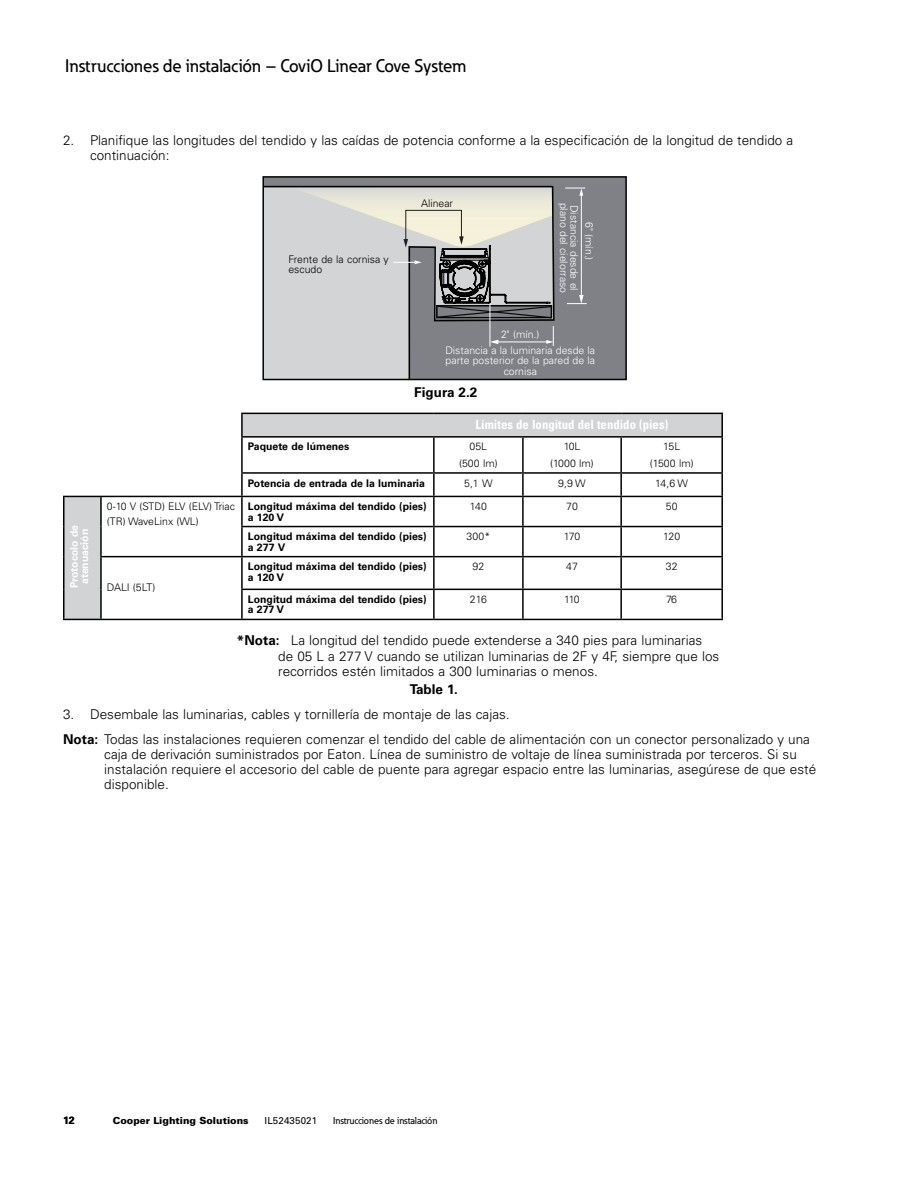
<style>
.page{position:relative;width:918px;height:1188px;background:#fff}
.page>*{position:absolute;margin:0;border:0;box-sizing:border-box;transform-origin:0 0}
.t1{font:500 18px "Eaton";color:#000}
.t2{font:300 13.5px/15px "Univers LT Std";color:#000}
.t3{font:700 13.5px "Univers LT Std";color:#000}
.t4{font:700 condensed 12.75px "Univers LT Std";color:#fff}
.t5{font:700 10.5px/10.5px "Univers LT Std";color:#000}
.t6{font:300 10.5px/16.5px "Univers LT Std";color:#000;text-align:center}
.t7{font:300 10.5px/10.5px "Univers LT Std";color:#fff;text-align:center}
.t8{font:700 10.5px/10.5px "Univers LT Std";color:#fff;text-align:center}
.t9{font:500 9.75px "Eaton";color:#000}
.t10{font:900 9.75px "Univers LT Std";color:#000}
.t11{font:9.75px "Univers LT Std";letter-spacing:.015em;color:#000}
.s1{font-weight:700}
</style>
<div class="page">
<div style="left:265px;top:179px;width:359px;height:198px;background:#808186"></div>
<svg style="left:265px;top:185px;width:290px;height:192px"></svg>
<hr style="left:497px;top:342px;width:51px;height:1px;background:#fff">
<svg style="left:491px;top:340px;width:7px;height:4px"></svg>
<hr style="left:490px;top:303px;width:1px;height:44px;background:#fff">
<svg style="left:546px;top:326px;width:8px;height:20px"></svg>
<hr style="left:581px;top:194px;width:1px;height:103px;background:#fff">
<svg style="left:567px;top:295px;width:20px;height:9px"></svg>
<svg style="left:565px;top:188px;width:20px;height:8px"></svg>
<svg style="left:294px;top:187px;width:259px;height:132px"></svg>
<div style="left:262px;top:176px;width:365px;height:204px;border:2px solid #000"></div>
<div style="left:242px;top:413px;width:480px;height:24px;background:#d1d3d4"></div>
<div style="left:64px;top:496px;width:37px;height:123px;background:#d1d3d4"></div>
<hr style="left:241px;top:436px;width:193px;height:2px;background:#000">
<hr style="left:434px;top:436px;width:89px;height:2px;background:#000">
<hr style="left:523px;top:436px;width:98px;height:2px;background:#000">
<hr style="left:522px;top:438px;width:2px;height:34px;background:#000">
<hr style="left:621px;top:436px;width:102px;height:2px;background:#000">
<hr style="left:620px;top:438px;width:2px;height:34px;background:#000">
<hr style="left:721px;top:438px;width:2px;height:34px;background:#000">
<hr style="left:241px;top:472px;width:193px;height:2px;background:#000">
<hr style="left:434px;top:472px;width:89px;height:2px;background:#000">
<hr style="left:523px;top:472px;width:98px;height:2px;background:#000">
<hr style="left:522px;top:474px;width:2px;height:22px;background:#000">
<hr style="left:621px;top:472px;width:102px;height:2px;background:#000">
<hr style="left:620px;top:474px;width:2px;height:22px;background:#000">
<hr style="left:721px;top:474px;width:2px;height:22px;background:#000">
<hr style="left:100px;top:497px;width:2px;height:30px;background:#000">
<hr style="left:522px;top:497px;width:2px;height:29px;background:#000">
<hr style="left:620px;top:497px;width:2px;height:29px;background:#000">
<hr style="left:100px;top:527px;width:2px;height:29px;background:#000">
<hr style="left:522px;top:527px;width:2px;height:29px;background:#000">
<hr style="left:620px;top:527px;width:2px;height:29px;background:#000">
<hr style="left:721px;top:527px;width:2px;height:29px;background:#000">
<hr style="left:100px;top:557px;width:2px;height:32px;background:#000">
<hr style="left:242px;top:556px;width:192px;height:1px;background:#000">
<hr style="left:434px;top:556px;width:89px;height:1px;background:#000">
<hr style="left:523px;top:556px;width:98px;height:1px;background:#000">
<hr style="left:522px;top:557px;width:2px;height:32px;background:#000">
<hr style="left:621px;top:556px;width:102px;height:1px;background:#000">
<hr style="left:620px;top:557px;width:2px;height:32px;background:#000">
<hr style="left:721px;top:557px;width:2px;height:32px;background:#000">
<hr style="left:100px;top:589px;width:2px;height:30px;background:#000">
<hr style="left:241px;top:589px;width:193px;height:1px;background:#000">
<hr style="left:434px;top:589px;width:89px;height:1px;background:#000">
<hr style="left:523px;top:589px;width:98px;height:1px;background:#000">
<hr style="left:522px;top:590px;width:2px;height:29px;background:#000">
<hr style="left:621px;top:589px;width:102px;height:1px;background:#000">
<hr style="left:620px;top:590px;width:2px;height:29px;background:#000">
<hr style="left:721px;top:590px;width:2px;height:29px;background:#000">
<hr style="left:101px;top:619px;width:141px;height:1px;background:#000">
<hr style="left:434px;top:619px;width:89px;height:1px;background:#000">
<hr style="left:523px;top:619px;width:98px;height:1px;background:#000">
<hr style="left:621px;top:619px;width:102px;height:1px;background:#000">
<hr style="left:721px;top:414px;width:2px;height:22px;background:#000">
<hr style="left:63px;top:619px;width:38px;height:1px;background:#000">
<hr style="left:241px;top:413px;width:193px;height:1px;background:#000">
<hr style="left:241px;top:414px;width:2px;height:22px;background:#000">
<hr style="left:434px;top:413px;width:89px;height:1px;background:#000">
<hr style="left:523px;top:413px;width:98px;height:1px;background:#000">
<hr style="left:621px;top:413px;width:102px;height:1px;background:#000">
<hr style="left:241px;top:438px;width:2px;height:34px;background:#000">
<hr style="left:433px;top:438px;width:2px;height:34px;background:#000">
<hr style="left:241px;top:474px;width:2px;height:22px;background:#000">
<hr style="left:433px;top:474px;width:2px;height:22px;background:#000">
<hr style="left:241px;top:497px;width:2px;height:29px;background:#000">
<hr style="left:433px;top:497px;width:2px;height:29px;background:#000">
<hr style="left:241px;top:527px;width:2px;height:29px;background:#000">
<hr style="left:433px;top:527px;width:2px;height:29px;background:#000">
<hr style="left:241px;top:557px;width:2px;height:32px;background:#000">
<hr style="left:433px;top:557px;width:2px;height:32px;background:#000">
<hr style="left:241px;top:590px;width:2px;height:29px;background:#000">
<hr style="left:433px;top:590px;width:2px;height:29px;background:#000">
<hr style="left:242px;top:619px;width:192px;height:1px;background:#000">
<hr style="left:63px;top:496px;width:38px;height:1px;background:#000">
<hr style="left:63px;top:497px;width:1px;height:30px;background:#000">
<hr style="left:101px;top:496px;width:141px;height:1px;background:#000">
<hr style="left:242px;top:496px;width:192px;height:1px;background:#000">
<hr style="left:434px;top:496px;width:89px;height:1px;background:#000">
<hr style="left:523px;top:496px;width:98px;height:1px;background:#000">
<hr style="left:621px;top:496px;width:102px;height:1px;background:#000">
<hr style="left:721px;top:497px;width:2px;height:29px;background:#000">
<hr style="left:63px;top:527px;width:1px;height:30px;background:#000">
<hr style="left:241px;top:526px;width:193px;height:1px;background:#000">
<hr style="left:434px;top:526px;width:89px;height:1px;background:#000">
<hr style="left:523px;top:526px;width:98px;height:1px;background:#000">
<hr style="left:621px;top:526px;width:102px;height:1px;background:#000">
<hr style="left:63px;top:557px;width:1px;height:32px;background:#000">
<hr style="left:100px;top:556px;width:142px;height:1px;background:#000">
<hr style="left:63px;top:589px;width:1px;height:30px;background:#000">
<h1 class="t1" style="left:65px;top:55px;width:402px">Instrucciones de instalación – CoviO Linear Cove System</h1>
<p class="t2" style="left:90px;top:133px;width:705px;text-indent:-27px">2. Planifique las longitudes del tendido y las caídas de potencia conforme a la especificación de la longitud de tendido a continuación:</p>
<p class="t6" style="left:288px;top:254px;width:102px;line-height:10.5px;text-align:left">Frente de la cornisa y escudo</p>
<p class="t6" style="left:421px;top:195px;width:34px">Alinear</p>
<p class="t7" style="left:501px;top:329px;width:40px">2" (mín.)</p>
<p class="t7" style="left:569px;top:203px;width:92px;rotate:90deg">plano del cielorraso</p>
<p class="t7" style="left:580px;top:205px;width:87px;rotate:90deg">Distancia desde el</p>
<p class="t7" style="left:595px;top:222px;width:40px;rotate:90deg">6" (mín.)</p>
<p class="t7" style="left:445px;top:345px;width:151px">Distancia a la luminaria desde la parte posterior de la pared de la cornisa</p>
<p class="t3" style="left:414px;top:385px;width:65px">Figura 2.2</p>
<p class="t4" style="left:476px;top:416px;width:194px">Límites de longitud del tendido (pies)</p>
<p class="t8" style="left:69px;top:588px;width:65px;rotate:-90deg">Protocolo de atenuación</p>
<p class="t5" style="left:248px;top:442px;width:103px">Paquete de lúmenes</p>
<p class="t6" style="left:459px;top:438px;width:40px">05L (500 lm)</p>
<p class="t6" style="left:550px;top:438px;width:45px">10L (1000 lm)</p>
<p class="t6" style="left:650px;top:438px;width:45px">15L (1500 lm)</p>
<p class="t5" style="left:248px;top:478px;width:179px">Potencia de entrada de la luminaria</p>
<p class="t6" style="left:464px;top:475px;width:30px">5,1 W</p>
<p class="t6" style="left:558px;top:475px;width:29px">9,9 W</p>
<p class="t6" style="left:655px;top:475px;width:34px">14,6 W</p>
<p class="t6" style="left:107px;top:499px;width:130px;line-height:15px;text-align:left">0-10 V (STD) ELV (ELV) Triac (TR) WaveLinx (WL)</p>
<p class="t5" style="left:248px;top:501px;width:180px">Longitud máxima del tendido (pies) a 120 V</p>
<p class="t6" style="left:470px;top:498px;width:18px">140</p>
<p class="t6" style="left:566px;top:498px;width:13px">70</p>
<p class="t6" style="left:666px;top:498px;width:13px">50</p>
<p class="t5" style="left:248px;top:531px;width:180px">Longitud máxima del tendido (pies) a 277 V</p>
<p class="t6" style="left:467px;top:528px;width:25px">300*</p>
<p class="t6" style="left:564px;top:528px;width:18px">170</p>
<p class="t6" style="left:663px;top:528px;width:18px">120</p>
<p class="t6" style="left:107px;top:579px;width:50px">DALI (5LT)</p>
<p class="t5" style="left:248px;top:561px;width:180px">Longitud máxima del tendido (pies) a 120 V</p>
<p class="t6" style="left:473px;top:558px;width:13px">92</p>
<p class="t6" style="left:566px;top:558px;width:13px">47</p>
<p class="t6" style="left:666px;top:558px;width:13px">32</p>
<p class="t5" style="left:248px;top:594px;width:180px">Longitud máxima del tendido (pies) a 277 V</p>
<p class="t6" style="left:470px;top:591px;width:18px">216</p>
<p class="t6" style="left:564px;top:591px;width:17px">110</p>
<p class="t6" style="left:666px;top:591px;width:12px">76</p>
<p class="t2" style="left:278px;top:632px;width:443px;line-height:15.8px;text-indent:-41px"><span class="s1">*Nota:</span> La longitud del tendido puede extenderse a 340 pies para luminarias de 05 L a 277 V cuando se utilizan luminarias de 2F y 4F, siempre que los recorridos estén limitados a 300 luminarias o menos.</p>
<p class="t3" style="left:410px;top:681px;width:49px">Table 1.</p>
<p class="t2" style="left:63px;top:702px;width:749px;line-height:24.8px">3. Desembale las luminarias, cables y tornillería de montaje de las cajas.<br><span class="s1">Nota:</span> Todas las instalaciones requieren comenzar el tendido del cable de alimentación con un conector personalizado y una</p>
<p class="t2" style="left:104px;top:747px;width:713px">caja de derivación suministrados por Eaton. Línea de suministro de voltaje de línea suministrada por terceros. Si su instalación requiere el accesorio del cable de puente para agregar espacio entre las luminarias, asegúrese de que esté disponible.</p>
<p class="t5" style="left:63px;top:1115px;width:13px">12</p>
<p class="t10" style="left:113px;top:1115px;width:137px">Cooper Lighting Solutions</p>
<p class="t11" style="left:264px;top:1115px;width:54px">IL52435021</p>
<p class="t9" style="left:333px;top:1115px;width:106px">Instrucciones de instalación</p>
</div>
